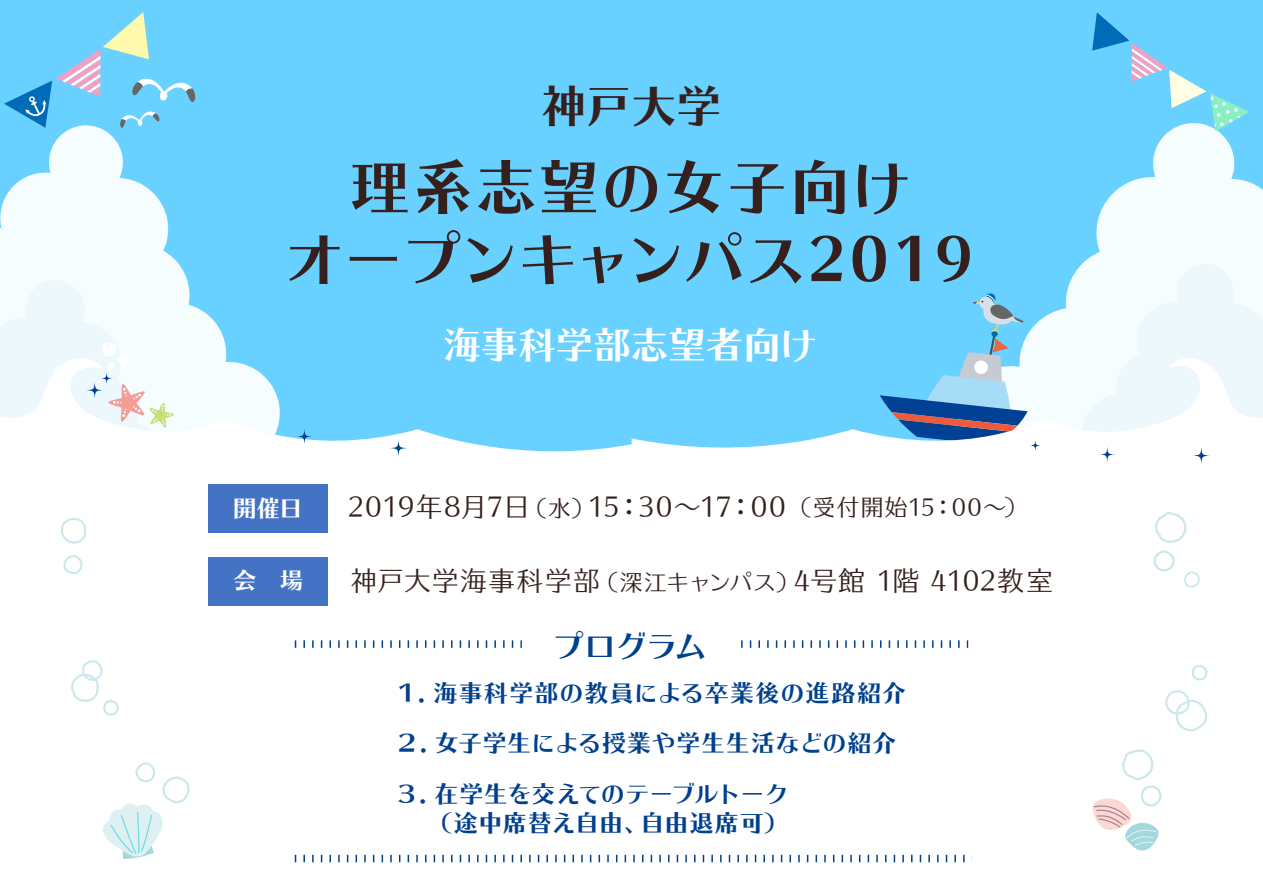
<style>
.page{position:relative;width:1263px;height:893px;background:#fff}
.page>*{position:absolute;margin:0;border:0;box-sizing:border-box;transform-origin:0 0}
.t1{font:60px/72px "Kan 415 Typos Std";letter-spacing:.035em;color:#35201d;text-align:center}
.t2{font:45px "Kan 415 Typos Std";color:#35201d}
.t3{font:37.5px "Kan 415 Typos Std";color:#fff}
.t4{font:31.5px "Kan 415 Typos Std";letter-spacing:-.025em;color:#00408d}
.t5{font:27.3px "Kan 48 Typos Std";letter-spacing:.015em;color:#35201d}
.t6{font:24px/50.7px "Kan 415 Typos Std";letter-spacing:.025em;color:#00408d}
.t7{font:23.4px "Kan 415 Typos Std";color:#fff}
.s1{font-size:23.4px}
</style>
<div class="page">
<div style="left:0;top:1px;width:1263px;height:459px;background:#69d1ff"></div>
<svg style="left:0;top:128px;width:227px;height:225px;fill:#f5fdff"></svg>
<svg style="left:1028px;top:131px;width:235px;height:222px;fill:#f5fdff"></svg>
<svg style="left:1035px;top:262px;width:228px;height:91px;background:#e5f7fd"></svg>
<svg style="left:1092px;top:12px;width:157px;height:119px"></svg>
<div style="left:0;top:279px;width:211px;height:74px;background:#f5fdff"></div>
<svg style="left:968px;top:293px;width:60px;height:60px"></svg>
<svg style="left:4px;top:12px;width:192px;height:116px"></svg>
<svg style="left:0;top:353px;width:632px;height:107px"></svg>
<svg style="left:296px;top:428px;width:16px;height:17px"></svg>
<svg style="left:390px;top:439px;width:17px;height:18px"></svg>
<svg style="left:632px;top:353px;width:631px;height:107px"></svg>
<svg style="left:1029px;top:440px;width:12px;height:11px"></svg>
<svg style="left:1099px;top:446px;width:16px;height:17px"></svg>
<svg style="left:1192px;top:447px;width:18px;height:18px"></svg>
<div style="left:208px;top:557px;width:120px;height:49px;background:#4472c4"></div>
<div style="left:208px;top:484px;width:120px;height:49px;background:#4472c4"></div>
<svg style="left:295px;top:640px;width:227px;height:8px"></svg>
<svg style="left:295px;top:855px;width:677px;height:7px"></svg>
<svg style="left:741px;top:640px;width:227px;height:8px"></svg>
<svg style="left:71px;top:660px;width:48px;height:56px"></svg>
<svg style="left:1093px;top:749px;width:69px;height:102px"></svg>
<svg style="left:103px;top:762px;width:87px;height:97px"></svg>
<svg style="left:1192px;top:665px;width:16px;height:16px"></svg>
<svg style="left:1165px;top:690px;width:42px;height:42px"></svg>
<svg style="left:63px;top:555px;width:20px;height:19px"></svg>
<svg style="left:61px;top:518px;width:26px;height:26px"></svg>
<svg style="left:1153px;top:512px;width:47px;height:76px"></svg>
<h2 class="t2" style="left:541px;top:81px;width:181px">神戸大学</h2>
<h1 class="t1" style="left:284px;top:153px;width:691px">理系志望の女子向け<br>オープンキャンパス2019</h1>
<h3 class="t3" style="left:443px;top:324px;width:375px">海事科学部志望者向け</h3>
<p class="t7" style="left:233px;top:495px;width:71px">開催日</p>
<p class="t5" style="left:348px;top:483px;width:681px">2019年8月7日<span class="s1">（水）</span>15：30～17：00<span class="s1">（受付開始15：00～）</span></p>
<p class="t7" style="left:233px;top:568px;width:72px">会　場</p>
<p class="t5" style="left:350px;top:557px;width:705px">神戸大学海事科学部<span class="s1">（深江キャンパス）</span>4号館 1階 4102教室</p>
<h3 class="t4" style="left:552px;top:629px;width:156px">プログラム</h3>
<p class="t6" style="left:395px;top:668px;width:513px">１．海事科学部の教員による卒業後の進路紹介<br>２．女子学生による授業や学生生活などの紹介<br>３．在学生を交えてのテーブルトーク</p>
<p class="t6" style="left:395px;top:798px;width:394px">　 （途中席替え自由、自由退席可）</p>
</div>
